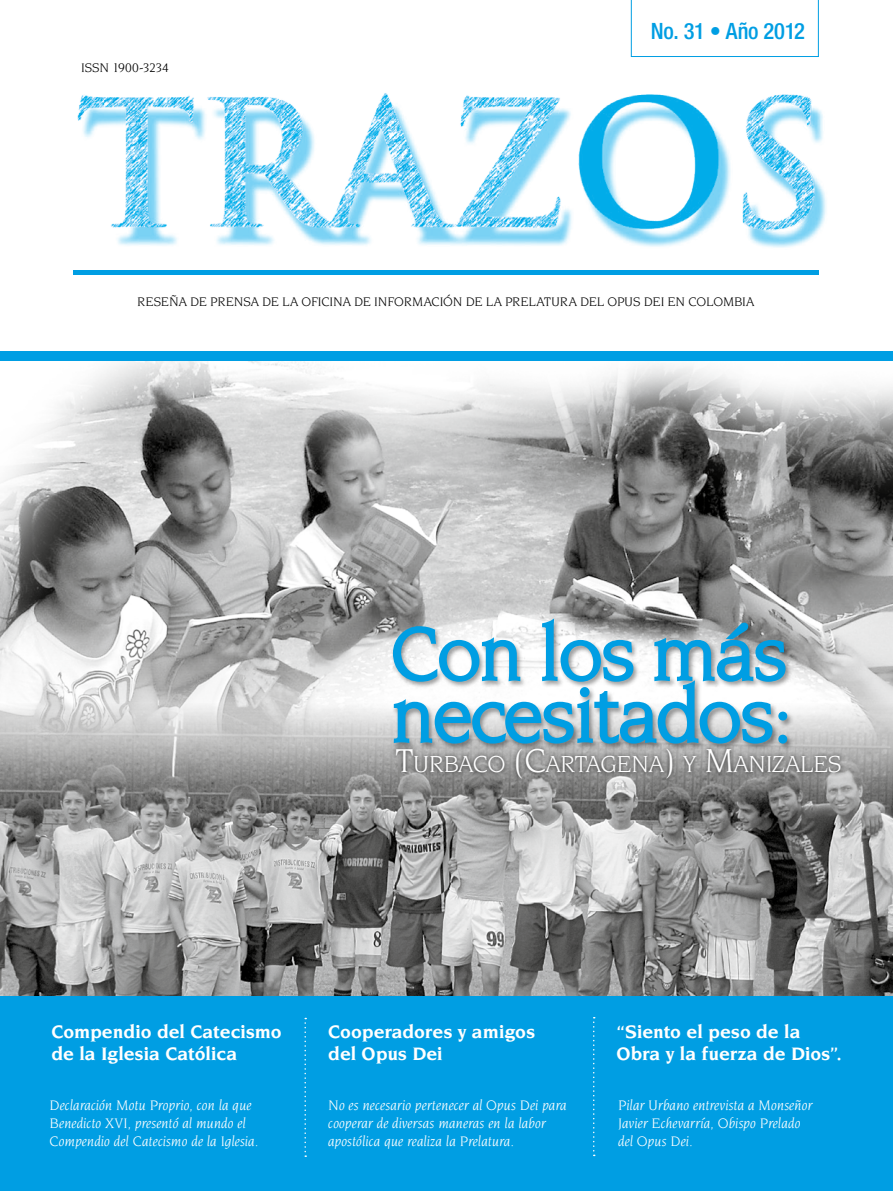
<style>
.page{position:relative;width:893px;height:1191px;background:#fff}
.page>*{position:absolute;margin:0;border:0;box-sizing:border-box;transform-origin:0 0}
.t1{font:78.9px/61.8px "Novarese";letter-spacing:-.025em;color:#009ee3}
.t2{font:25.2px "Novarese";letter-spacing:-.03em;color:#fff}
.t3{font:500 condensed 22.5px "Helvetica Neue";letter-spacing:-.015em;color:#009ee3}
.t4{font:700 19.5px/21.6px "Novarese";color:#fff}
.t5{font:italic 15px/18px "Novarese";color:#fff}
.t6{font:13.5px "Novarese";letter-spacing:-.015em;color:#000}
.s1{font-size:36px}
</style>
<div class="page">
<img style="left:0;top:360px;width:893px;height:343px">
<div style="left:0;top:995px;width:893px;height:196px;background:#009ee3"></div>
<svg style="left:631px;top:0;width:188px;height:57px"></svg>
<hr style="left:73px;top:270px;width:746px;height:4px;background:#009ee3">
<img style="left:77px;top:93px;width:750px;height:155px">
<div style="left:0;top:351px;width:893px;height:9px;background:#009ee3"></div>
<svg style="left:304px;top:1017px;width:2px;height:140px"></svg>
<svg style="left:593px;top:1017px;width:2px;height:139px"></svg>
<img style="left:0;top:703px;width:893px;height:292px">
<svg style="left:391px;top:611px;width:398px;height:134px"></svg>
<div style="left:392px;top:744px;width:453px;height:38px;background:#000;opacity:.75"></div>
<p class="t6" style="left:81px;top:60px;width:89px">ISSN 1900-3234</p>
<h3 class="t3" style="left:651px;top:18px;width:156px">No. 31 • Año 2012</h3>
<p class="t6" style="left:137px;top:294px;width:619px">RESEÑA DE PRENSA DE LA OFICINA DE INFORMACIÓN DE LA PRELATURA DEL OPUS DEI EN COLOMBIA</p>
<h1 class="t1" style="left:391px;top:621px;width:403px">CON LOS MÁS<br>NECESITADOS:</h1>
<h2 class="t2" style="left:395px;top:750px;width:448px"><span class="s1">T</span>URBACO <span class="s1">(C</span>ARTAGENA<span class="s1">)</span> Y <span class="s1">M</span>ANIZALES</h2>
<h3 class="t4" style="left:51px;top:1020px;width:232px">Compendio del Catecismo de la Iglesia Católica</h3>
<h3 class="t4" style="left:328px;top:1020px;width:208px">Cooperadores y amigos del Opus Dei</h3>
<p class="t5" style="left:328px;top:1096px;width:240px">No es necesario pertenecer al Opus Dei para cooperar de diversas maneras en la labor apostólica que realiza la Prelatura.</p>
<p class="t5" style="left:50px;top:1096px;width:210px">Declaración Motu Proprio, con la que<br>Benedicto XVI, presentó al mundo el<br>Compendio del Catecismo de la Iglesia.</p>
<h3 class="t4" style="left:617px;top:1020px;width:227px">“Siento el peso de la<br>Obra y la fuerza de Dios”.</h3>
<p class="t5" style="left:618px;top:1096px;width:196px">Pilar Urbano entrevista a Monseñor<br>Javier Echevarría, Obispo Prelado del Opus Dei.</p>
</div>
